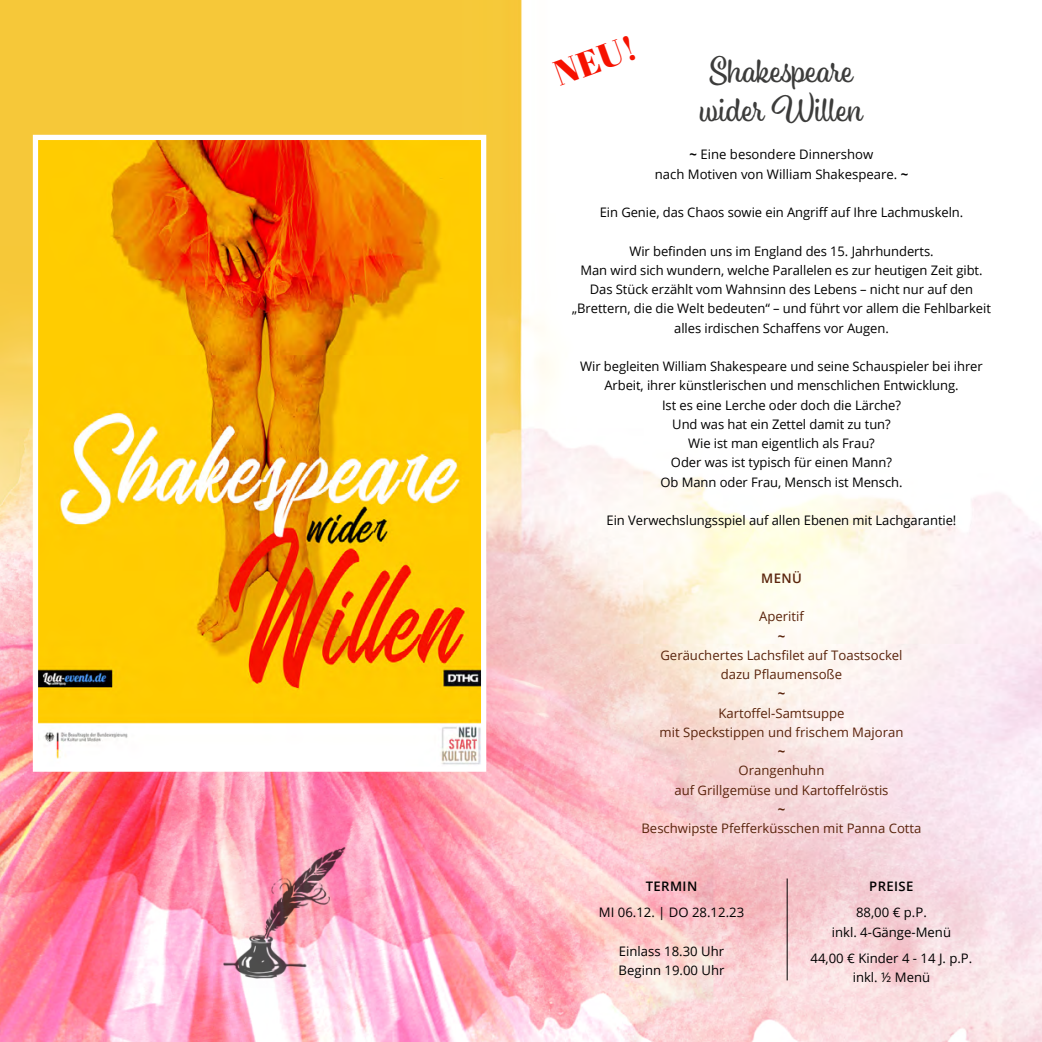
<style>
.page{position:relative;width:1042px;height:1042px;background:#fff}
.page>*{position:absolute;margin:0;border:0;box-sizing:border-box;transform-origin:0 0}
.t1{font:35px/38.5px "Eds Market Upright Script";letter-spacing:.005em;color:#3c3c3b}
.t2{font:35px "Abril Fatface";color:#f61200}
.t3{font:13.12px/19.2px "Open Sans";letter-spacing:-.005em;color:#000;text-align:center}
.t4{font:13.12px/19.2px "Open Sans";color:#5a240c;text-align:center}
.t5{font:600 13.12px "Open Sans";letter-spacing:.03em;color:#000}
.t6{font:600 13.12px "Open Sans";color:#5a240c}
.t7{font:700 13.12px "Open Sans";color:#5a240c}
.s1{font-weight:700}
</style>
<div class="page">
<img style="left:0;top:0;width:1042px;height:1042px">
<svg style="left:30px;top:132px;width:459px;height:642px;background:#f5b027"></svg>
<hr style="left:787px;top:878px;width:1px;height:102px;background:#000">
<img style="left:207px;top:838px;width:149px;height:150px">
<h1 class="t2" style="left:547px;top:51px;width:86px;rotate:-20deg">NEU!</h1>
<h1 class="t1" style="left:700px;top:51px;width:164px">Shakespeare wider Willen</h1>
<p class="t3" style="left:655px;top:145px;width:255px"><span class="s1">~</span> Eine besondere Dinnershow<br>nach Motiven von William Shakespeare. <span class="s1">~</span></p>
<p class="t3" style="left:600px;top:202px;width:365px">Ein Genie, das Chaos sowie ein Angriff auf Ihre Lachmuskeln.</p>
<p class="t3" style="left:572px;top:241px;width:420px">Wir befinden uns im England des 15. Jahrhunderts.<br>Man wird sich wundern, welche Parallelen es zur heutigen Zeit gibt.<br>Das Stück erzählt vom Wahnsinn des Lebens – nicht nur auf den „Brettern, die die Welt bedeuten“ – und führt vor allem die Fehlbarkeit alles irdischen Schaffens vor Augen.</p>
<p class="t3" style="left:580px;top:356px;width:404px">Wir begleiten William Shakespeare und seine Schauspieler bei ihrer Arbeit, ihrer künstlerischen und menschlichen Entwicklung.<br>Ist es eine Lerche oder doch die Lärche?<br>Und was hat ein Zettel damit zu tun?<br>Wie ist man eigentlich als Frau?<br>Oder was ist typisch für einen Mann?<br>Ob Mann oder Frau, Mensch ist Mensch.</p>
<p class="t3" style="left:606px;top:510px;width:351px">Ein Verwechslungsspiel auf allen Ebenen mit Lachgarantie!</p>
<p class="t6" style="left:761px;top:569px;width:42px">MENÜ</p>
<p class="t4" style="left:759px;top:607px;width:46px">Aperitif</p>
<p class="t7" style="left:778px;top:626px;width:9px">~</p>
<p class="t4" style="left:660px;top:645px;width:244px">Geräuchertes Lachsfilet auf Toastsockel dazu Pflaumensoße</p>
<p class="t7" style="left:778px;top:684px;width:9px">~</p>
<p class="t4" style="left:659px;top:703px;width:245px">Kartoffel-Samtsuppe<br>mit Speckstippen und frischem Majoran</p>
<p class="t7" style="left:778px;top:742px;width:9px">~</p>
<p class="t4" style="left:674px;top:761px;width:216px">Orangenhuhn<br>auf Grillgemüse und Kartoffelröstis</p>
<p class="t7" style="left:778px;top:800px;width:9px">~</p>
<p class="t4" style="left:641px;top:818px;width:281px">Beschwipste Pfefferküsschen mit Panna Cotta</p>
<p class="t5" style="left:646px;top:877px;width:53px">TERMIN</p>
<p class="t3" style="left:599px;top:902px;width:147px">MI 06.12. | DO 28.12.23</p>
<p class="t3" style="left:618px;top:941px;width:107px;text-align:left">Einlass 18.30 Uhr<br>Beginn 19.00 Uhr</p>
<p class="t5" style="left:869px;top:877px;width:46px">PREISE</p>
<p class="t3" style="left:832px;top:902px;width:121px">88,00 € p.P.<br>inkl. 4-Gänge-Menü</p>
<p class="t3" style="left:810px;top:948px;width:163px">44,00 € Kinder 4 - 14 J. p.P. inkl. ½ Menü</p>
</div>
